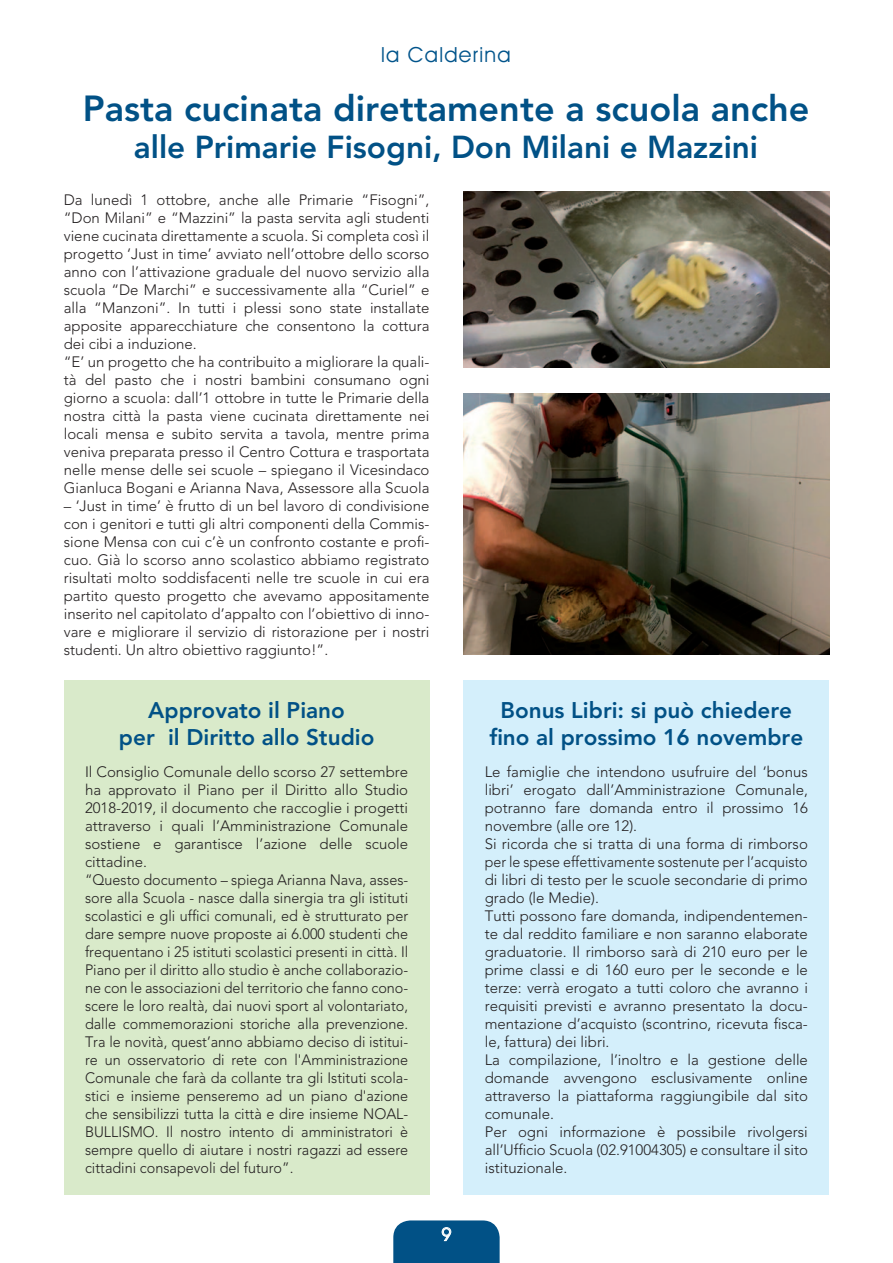
<style>
.page{position:relative;width:893px;height:1263px;background:#fff}
.page>*{position:absolute;margin:0;border:0;box-sizing:border-box;transform-origin:0 0}
.t1{font:800 36px "Avenir LT Std";color:#015186}
.t2{font:800 31.5px "Avenir LT Std";color:#015186}
.t3{font:800 22.5px/27px "Avenir LT Std";color:#015186;text-align:center}
.t4{font:21px "Avant Garde IT Cby BT";letter-spacing:.06em;color:#01548b}
.t5{font:18px "Avant Garde IT Cby BT";color:#fff}
.t6{font:300 15px/18px "Avenir LT Std";color:#231f20}
</style>
<div class="page">
<svg style="left:393px;top:1220px;width:107px;height:43px;background:#0f5a8c"></svg>
<div style="left:64px;top:680px;width:365px;height:515px;background:#d9eaca"></div>
<div style="left:463px;top:680px;width:366px;height:515px;background:#d4effb"></div>
<img style="left:463px;top:191px;width:366px;height:177px">
<img style="left:463px;top:393px;width:366px;height:262px">
<p class="t4" style="left:381px;top:47px;width:131px">la Calderina</p>
<p class="t1" style="left:83px;top:91px;width:728px">Pasta cucinata direttamente a scuola anche</p>
<p class="t2" style="left:134px;top:132px;width:626px">alle Primarie Fisogni, Don Milani e Mazzini</p>
<p class="t6" style="left:64px;top:191px;width:367px">Da lunedì 1 ottobre, anche alle Primarie “Fisogni”, “Don Milani” e “Mazzini” la pasta servita agli studenti viene cucinata direttamente a scuola. Si completa così il progetto ‘Just in time’ avviato nell’ottobre dello scorso anno con l’attivazione graduale del nuovo servizio alla scuola “De Marchi” e successivamente alla “Curiel” e alla “Manzoni”. In tutti i plessi sono state installate apposite apparecchiature che consentono la cottura dei cibi a induzione.<br>“E’ un progetto che ha contribuito a migliorare la quali&shy;tà del pasto che i nostri bambini consumano ogni giorno a scuola: dall’1 ottobre in tutte le Primarie della nostra città la pasta viene cucinata direttamente nei locali mensa e subito servita a tavola, mentre prima veniva preparata presso il Centro Cottura e trasportata nelle mense delle sei scuole – spiegano il Vicesindaco Gianluca Bogani e Arianna Nava, Assessore alla Scuola</p>
<p class="t6" style="left:64px;top:497px;width:367px;text-align:justify">– ‘Just in time’ è frutto di un bel lavoro di condivisione con i genitori e tutti gli altri componenti della Commis&shy;sione Mensa con cui c’è un confronto costante e profi&shy;cuo. Già lo scorso anno scolastico abbiamo registrato risultati molto soddisfacenti nelle tre scuole in cui era partito questo progetto che avevamo appositamente inserito nel capitolato d’appalto con l’obiettivo di inno&shy;vare e migliorare il servizio di ristorazione per i nostri studenti. Un altro obiettivo raggiunto!”.</p>
<p class="t3" style="left:119px;top:697px;width:257px">Approvato il Piano<br>per il Diritto allo Studio</p>
<p class="t6" style="left:85px;top:763px;width:325px">Il Consiglio Comunale dello scorso 27 settembre ha approvato il Piano per il Diritto allo Studio 2018-2019, il documento che raccoglie i progetti attraverso i quali l’Amministrazione Comunale sostiene e garantisce l’azione delle scuole cittadine.<br>“Questo documento – spiega Arianna Nava, asses&shy;sore alla Scuola - nasce dalla sinergia tra gli istituti scolastici e gli uffici comunali, ed è strutturato per dare sempre nuove proposte ai 6.000 studenti che frequentano i 25 istituti scolastici presenti in città. Il Piano per il diritto allo studio è anche collaborazio&shy;ne con le associazioni del territorio che fanno cono&shy;scere le loro realtà, dai nuovi sport al volontariato, dalle commemorazioni storiche alla prevenzione.<br>Tra le novità, quest’anno abbiamo deciso di istitui&shy;re un osservatorio di rete con l'Amministrazione Comunale che farà da collante tra gli Istituti scola&shy;stici e insieme penseremo ad un piano d'azione che sensibilizzi tutta la città e dire insieme NOAL-BULLISMO. Il nostro intento di amministratori è sempre quello di aiutare i nostri ragazzi ad essere cittadini consapevoli del futuro”.</p>
<p class="t5" style="left:441px;top:1228px;width:12px">9</p>
<p class="t3" style="left:489px;top:697px;width:315px">Bonus Libri: si può chiedere fino al prossimo 16 novembre</p>
<p class="t6" style="left:485px;top:763px;width:325px">Le famiglie che intendono usufruire del ‘bonus libri’ erogato dall’Amministrazione Comunale, potranno fare domanda entro il prossimo 16 novembre (alle ore 12).<br>Si ricorda che si tratta di una forma di rimborso per le spese effettivamente sostenute per l’acquisto di libri di testo per le scuole secondarie di primo grado (le Medie).<br>Tutti possono fare domanda, indipendentemen&shy;te dal reddito familiare e non saranno elaborate graduatorie. Il rimborso sarà di 210 euro per le prime classi e di 160 euro per le seconde e le terze: verrà erogato a tutti coloro che avranno i requisiti previsti e avranno presentato la docu&shy;mentazione d’acquisto (scontrino, ricevuta fisca&shy;le, fattura) dei libri.<br>La compilazione, l’inoltro e la gestione delle domande avvengono esclusivamente online attraverso la piattaforma raggiungibile dal sito comunale.<br>Per ogni informazione è possibile rivolgersi all’Ufficio Scuola (02.91004305) e consultare il sito istituzionale.</p>
</div>
